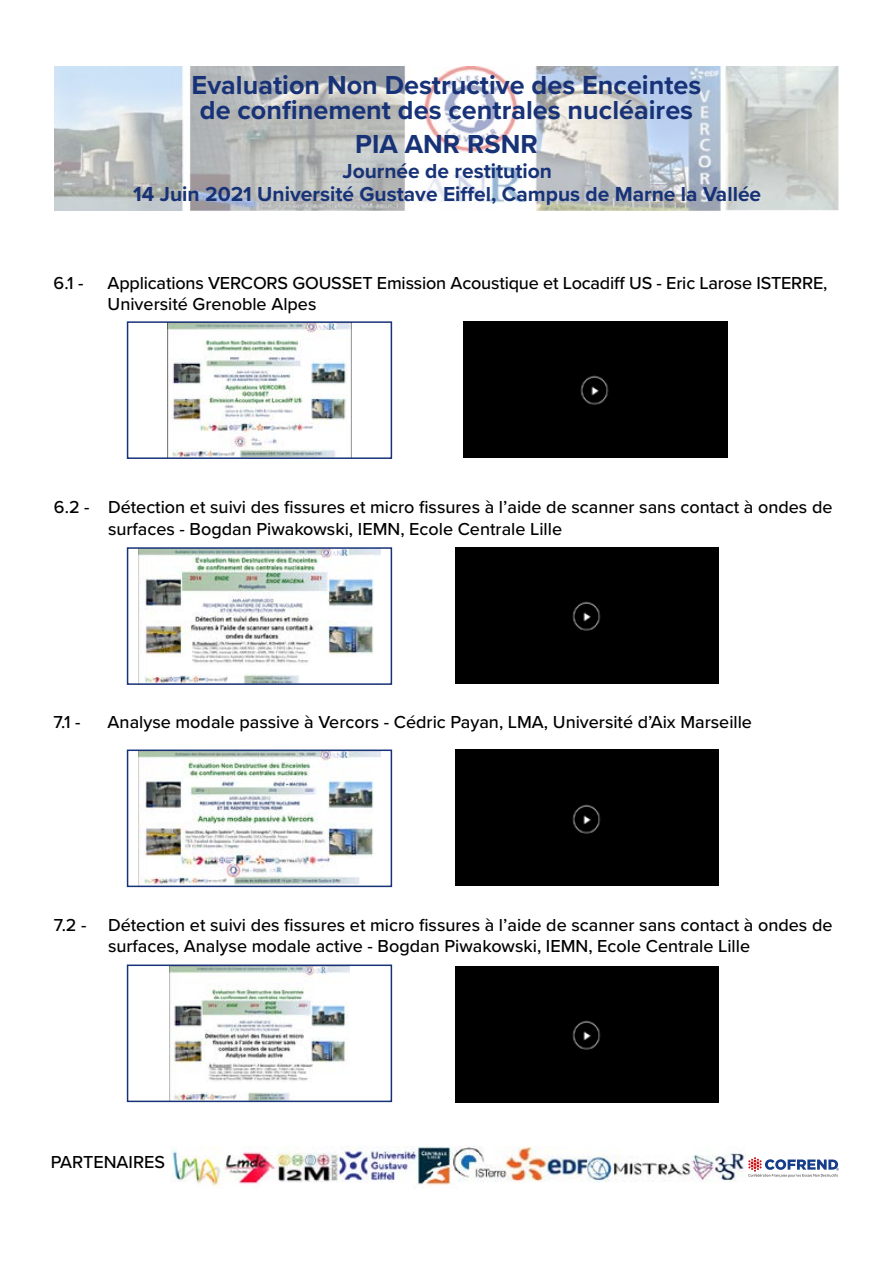
<style>
.page{position:relative;width:893px;height:1263px;background:#fff}
.page>*{position:absolute;margin:0;border:0;box-sizing:border-box;transform-origin:0 0}
.t1{font:700 27px/25.5px "Proxima Nova";color:#173277;text-align:center}
.t2{font:700 21px/22.5px "Proxima Nova";color:#173277;text-align:center}
.t3{font:500 18px/21.6px "Proxima Nova";color:#000}
</style>
<div class="page">
<img style="left:168px;top:324px;width:183px;height:132px">
<div style="left:127px;top:321px;width:265px;height:138px;border:2px solid #173277"></div>
<img style="left:139px;top:550px;width:241px;height:132px">
<div style="left:127px;top:547px;width:265px;height:138px;border:2px solid #173277"></div>
<img style="left:139px;top:752px;width:241px;height:132px">
<div style="left:127px;top:749px;width:265px;height:138px;border:2px solid #173277"></div>
<img style="left:169px;top:967px;width:181px;height:132px">
<div style="left:127px;top:964px;width:265px;height:138px;border:2px solid #173277"></div>
<img style="left:170px;top:1146px;width:576px;height:40px">
<svg style="left:748px;top:1157px;width:91px;height:20px"></svg>
<img style="left:54px;top:66px;width:785px;height:145px">
<div style="left:463px;top:321px;width:264px;height:136px;background:#000"></div>
<div style="left:455px;top:547px;width:264px;height:136px;background:#000"></div>
<div style="left:455px;top:749px;width:264px;height:137px;background:#000"></div>
<div style="left:455px;top:966px;width:264px;height:136px;background:#000"></div>
<h1 class="t1" style="left:192px;top:71px;width:511px">Evaluation Non Destructive des Enceintes de confinement des centrales nucléaires</h1>
<h1 class="t1" style="left:355px;top:131px;width:184px">PIA ANR RSNR</h1>
<p class="t2" style="left:133px;top:160px;width:629px">Journée de restitution<br>14 Juin 2021 Université Gustave Eiffel, Campus de Marne la Vallée</p>
<p class="t3" style="left:54px;top:271px;width:32px">6.1 -</p>
<p class="t3" style="left:108px;top:271px;width:721px">Applications VERCORS GOUSSET Emission Acoustique et Locadiff US - Eric Larose ISTERRE,<br>Université Grenoble Alpes</p>
<p class="t3" style="left:108px;top:496px;width:726px;text-indent:-54px">6.2 - Détection et suivi des fissures et micro fissures à l’aide de scanner sans contact à ondes de surfaces - Bogdan Piwakowski, IEMN, Ecole Centrale Lille</p>
<p class="t3" style="left:54px;top:711px;width:28px">7.1 -</p>
<p class="t3" style="left:108px;top:711px;width:646px">Analyse modale passive à Vercors - Cédric Payan, LMA, Université d’Aix Marseille</p>
<p class="t3" style="left:108px;top:913px;width:726px;text-indent:-54px">7.2 - Détection et suivi des fissures et micro fissures à l’aide de scanner sans contact à ondes de surfaces, Analyse modale active - Bogdan Piwakowski, IEMN, Ecole Centrale Lille</p>
<p class="t3" style="left:51px;top:1150px;width:116px">PARTENAIRES</p>
</div>
